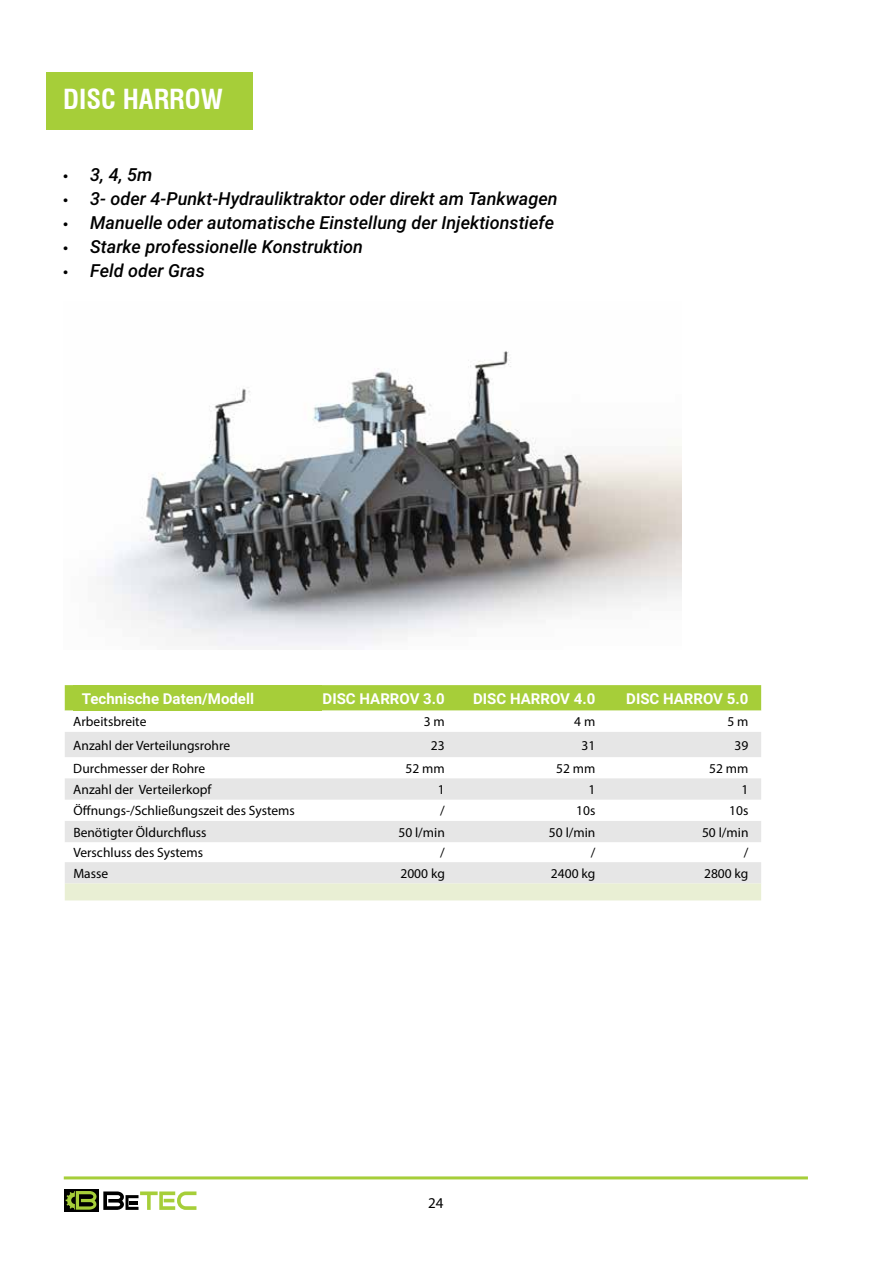
<style>
.page{position:relative;width:893px;height:1263px;background:#fff}
.page>*{position:absolute;margin:0;border:0;box-sizing:border-box;transform-origin:0 0}
.t1{font:700 condensed 27px "Swiss 721 BT";color:#fff}
.t2{font:italic 500 18px "Roboto";color:#000}
.t3{font:700 15px "Roboto";color:#fff}
.t4{font:15px "Myriad Pro";color:#000}
.t5{font:13.5px "Myriad Pro";color:#000}
.s1{font-family:"Myriad Pro";font-weight:400;font-style:normal}
</style>
<div class="page">
<div style="left:64px;top:1189px;width:34px;height:22px;background:#000"></div>
<svg style="left:66px;top:1191px;width:130px;height:19px"></svg>
<hr style="left:64px;top:1176px;width:744px;height:3px;background:#a6ce39">
<div style="left:46px;top:72px;width:207px;height:58px;background:#a6ce39"></div>
<svg style="left:65px;top:685px;width:696px;height:26px;background:#a8cf3e"></svg>
<svg style="left:65px;top:732px;width:696px;height:151px;fill:#e6e6e6"></svg>
<div style="left:65px;top:883px;width:696px;height:17px;background:#e9efd4"></div>
<div style="left:73px;top:685px;width:249px;height:26px;background:#a6ce39"></div>
<img style="left:105px;top:351px;width:577px;height:295px">
<h1 class="t1" style="left:63px;top:83px;width:161px">DISC HARROW</h1>
<h2 class="t2" style="left:63px;top:162px;width:91px"><span class="s1">•</span> 3, 4, 5m</h2>
<h2 class="t2" style="left:63px;top:186px;width:496px"><span class="s1">•</span> 3- oder 4-Punkt-Hydrauliktraktor oder direkt am Tankwagen</h2>
<h2 class="t2" style="left:63px;top:210px;width:492px"><span class="s1">•</span> Manuelle oder automatische Einstellung der Injektionstiefe</h2>
<h2 class="t2" style="left:63px;top:234px;width:301px"><span class="s1">•</span> Starke professionelle Konstruktion</h2>
<h2 class="t2" style="left:63px;top:258px;width:143px"><span class="s1">•</span> Feld oder Gras</h2>
<p class="t3" style="left:82px;top:688px;width:174px">Technische Daten/Modell</p>
<p class="t3" style="left:323px;top:688px;width:124px">DISC HARROV 3.0</p>
<p class="t3" style="left:473px;top:688px;width:124px">DISC HARROV 4.0</p>
<p class="t3" style="left:626px;top:688px;width:124px">DISC HARROV 5.0</p>
<p class="t5" style="left:73px;top:713px;width:75px">Arbeitsbreite</p>
<p class="t5" style="left:424px;top:713px;width:23px">3 m</p>
<p class="t5" style="left:574px;top:713px;width:23px">4 m</p>
<p class="t5" style="left:727px;top:713px;width:23px">5 m</p>
<p class="t5" style="left:73px;top:737px;width:158px">Anzahl der Verteilungsrohre</p>
<p class="t5" style="left:431px;top:737px;width:15px">23</p>
<p class="t5" style="left:581px;top:737px;width:15px">31</p>
<p class="t5" style="left:735px;top:737px;width:15px">39</p>
<p class="t5" style="left:73px;top:760px;width:133px">Durchmesser der Rohre</p>
<p class="t5" style="left:406px;top:760px;width:41px">52 mm</p>
<p class="t5" style="left:556px;top:760px;width:41px">52 mm</p>
<p class="t5" style="left:709px;top:760px;width:41px">52 mm</p>
<p class="t5" style="left:73px;top:781px;width:140px">Anzahl der Verteilerkopf</p>
<p class="t5" style="left:438px;top:781px;width:8px">1</p>
<p class="t5" style="left:588px;top:781px;width:8px">1</p>
<p class="t5" style="left:741px;top:781px;width:8px">1</p>
<p class="t5" style="left:73px;top:802px;width:223px">Öffnungs-/Schließungszeit des Systems</p>
<p class="t5" style="left:440px;top:802px;width:6px">/</p>
<p class="t5" style="left:576px;top:802px;width:21px">10s</p>
<p class="t5" style="left:729px;top:802px;width:21px">10s</p>
<p class="t5" style="left:73px;top:824px;width:135px">Benötigter Öldurchfluss</p>
<p class="t5" style="left:398px;top:824px;width:48px">50 l/min</p>
<p class="t5" style="left:549px;top:824px;width:48px">50 l/min</p>
<p class="t5" style="left:702px;top:824px;width:48px">50 l/min</p>
<p class="t5" style="left:73px;top:844px;width:131px">Verschluss des Systems</p>
<p class="t5" style="left:440px;top:844px;width:6px">/</p>
<p class="t5" style="left:591px;top:844px;width:6px">/</p>
<p class="t5" style="left:744px;top:844px;width:6px">/</p>
<p class="t5" style="left:73px;top:865px;width:36px">Masse</p>
<p class="t5" style="left:400px;top:865px;width:46px">2000 kg</p>
<p class="t5" style="left:551px;top:865px;width:46px">2400 kg</p>
<p class="t5" style="left:704px;top:865px;width:46px">2800 kg</p>
<p class="t4" style="left:428px;top:1194px;width:17px">24</p>
</div>
